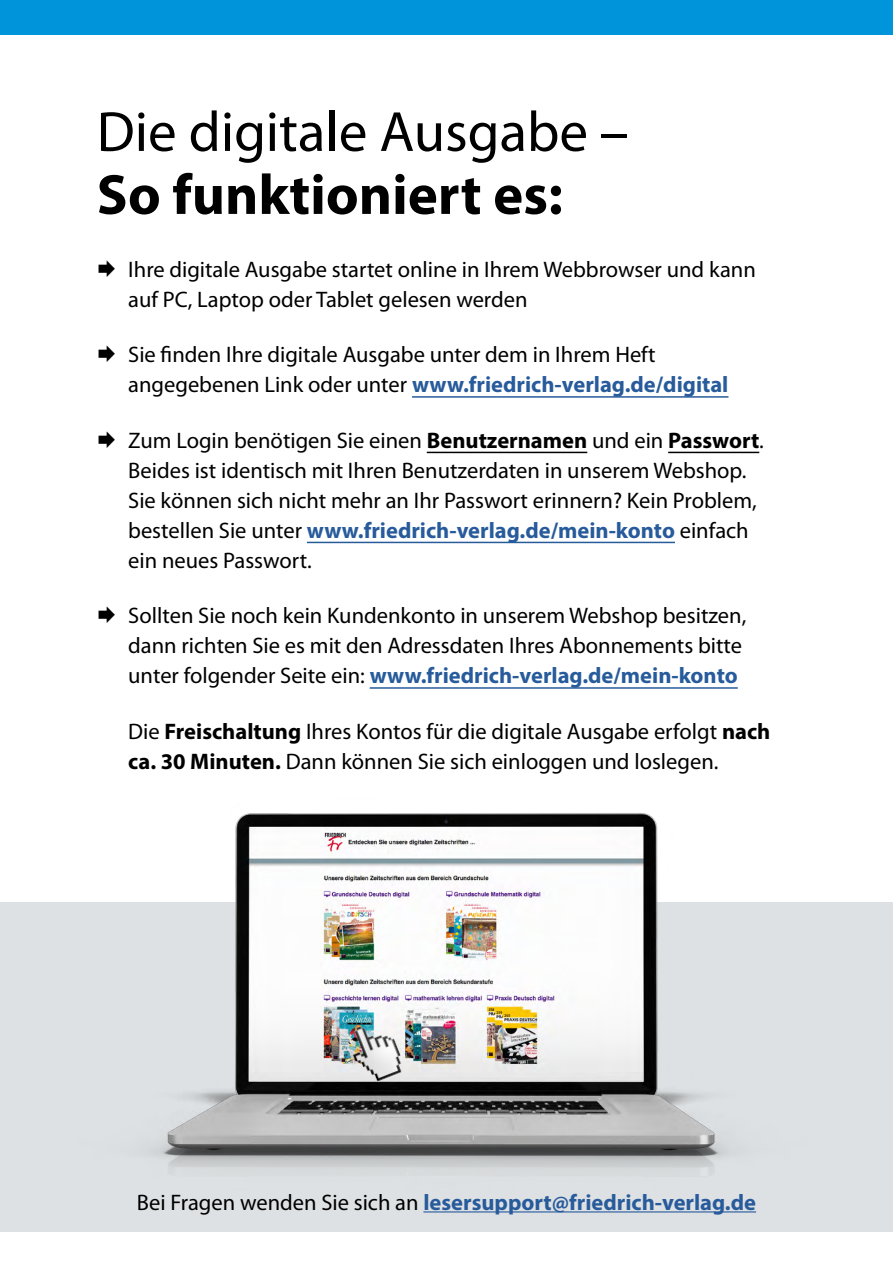
<style>
.page{position:relative;width:893px;height:1263px;background:#fff}
.page>*{position:absolute;margin:0;border:0;box-sizing:border-box;transform-origin:0 0}
.t1{font:57px "Myriad Pro";color:#000}
.t2{font:700 57px "Myriad Pro";color:#000}
.t3{font:22.5px/30px "Myriad Pro";color:#000}
.t4{font:700 22.5px "Myriad Pro";color:#275b9b}
.s1{font-weight:700;color:#275b9b}
.s2{font-weight:700}
.s3{font-weight:400;color:#000}
</style>
<div class="page">
<div style="left:0;top:902px;width:893px;height:330px;background:#dee1e3"></div>
<hr style="left:412px;top:396px;width:316px;height:2px;background:#275b9b">
<hr style="left:427px;top:452px;width:160px;height:1px;background:#000">
<hr style="left:668px;top:452px;width:91px;height:1px;background:#000">
<hr style="left:307px;top:542px;width:368px;height:1px;background:#275b9b">
<hr style="left:370px;top:687px;width:368px;height:2px;background:#275b9b">
<hr style="left:423px;top:1211px;width:333px;height:1px;background:#275b9b">
<img style="left:152px;top:813px;width:576px;height:357px">
<img style="left:326px;top:1006px;width:100px;height:91px">
<div style="left:0;top:0;width:893px;height:34px;background:#0095db"></div>
<h1 class="t1" style="left:97px;top:101px;width:533px">Die digitale Ausgabe –</h1>
<h1 class="t2" style="left:97px;top:158px;width:468px">So funktioniert es:</h1>
<p class="t3" style="left:128px;top:255px;width:629px">Ihre digitale Ausgabe startet online in Ihrem Webbrowser und kann auf PC, Laptop oder Tablet gelesen werden</p>
<p class="t3" style="left:128px;top:340px;width:602px">Sie finden Ihre digitale Ausgabe unter dem in Ihrem Heft angegebenen Link oder unter <span class="s1">www.friedrich-verlag.de/digital</span></p>
<p class="t3" style="left:128px;top:426px;width:637px">Zum Login benötigen Sie einen <span class="s2">Benutzernamen</span> und ein <span class="s2">Passwort</span>.<br>Beides ist identisch mit Ihren Benutzerdaten in unserem Webshop.<br>Sie können sich nicht mehr an Ihr Passwort erinnern? Kein Problem, bestellen Sie unter <span class="s1">www.friedrich-verlag.de/mein-konto</span> einfach ein neues Passwort.</p>
<p class="t3" style="left:128px;top:601px;width:620px">Sollten Sie noch kein Kundenkonto in unserem Webshop besitzen, dann richten Sie es mit den Adressdaten Ihres Abonnements bitte unter folgender Seite ein: <span class="s1">www.friedrich-verlag.de/mein-konto</span></p>
<p class="t3" style="left:128px;top:717px;width:644px">Die <span class="s2">Freischaltung</span> Ihres Kontos für die digitale Ausgabe erfolgt <span class="s2">nach ca. 30 Minuten.</span> Dann können Sie sich einloggen und loslegen.</p>
<p class="t4" style="left:137px;top:1187px;width:621px"><span class="s3">Bei Fragen wenden Sie sich an</span> lesersupport@friedrich-verlag.de</p>
</div>
